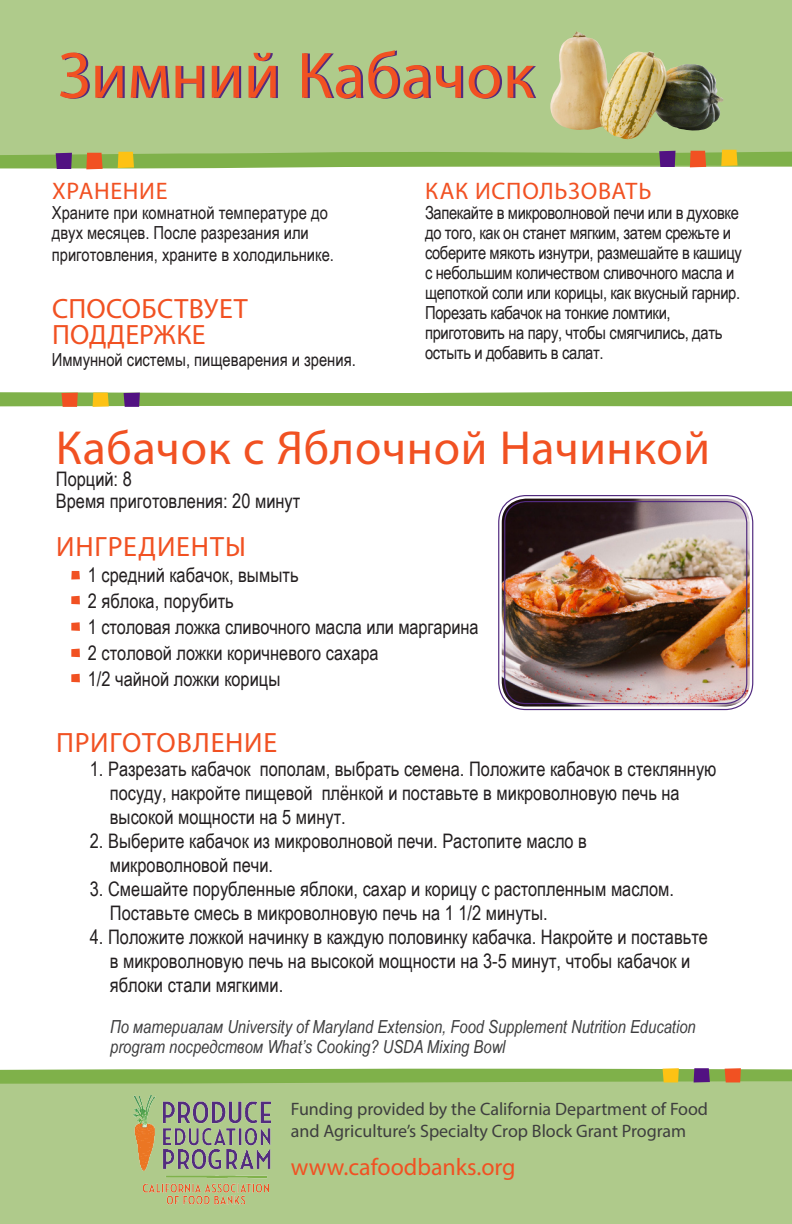
<style>
.page{position:relative;width:792px;height:1224px;background:#fff}
.page>*{position:absolute;margin:0;border:0;box-sizing:border-box;transform-origin:0 0}
.t1{font:66px "Myriad Pro";letter-spacing:.005em;color:#522b7f}
.t2{font:48px "Myriad Pro";letter-spacing:.01em;color:#f15122}
.t3{font:28px "Myriad Pro";letter-spacing:.025em;color:#f15122}
.t4{font:28px/26px "Myriad Pro";letter-spacing:.005em;color:#f15122}
.t5{font:24px "Myriad Pro";letter-spacing:.02em;color:#f15122}
.t6{font:24px "Myriad Pro";color:#f15122}
.t7{font:20px/24px "Arial Narrow";color:#231f20}
.t8{font:18px/20px "Arial Narrow";letter-spacing:-.02em;color:#231f20}
.t9{font:18px/20px "Arial Narrow";color:#231f20}
.t10{font:italic 18px/20px "Arial Narrow";color:#3e3e3f}
.t11{font:18px/22px "Myriad Pro";color:#3e3e3f}
</style>
<div class="page">
<div style="left:0;top:0;width:792px;height:166px;background:#afcb8b"></div>
<svg style="left:0;top:150px;width:792px;height:19px"></svg>
<svg style="left:0;top:391px;width:792px;height:16px;background:#94b863"></svg>
<div style="left:0;top:1075px;width:792px;height:149px;background:#afca8b"></div>
<svg style="left:0;top:1068px;width:792px;height:16px;background:#8eb45a"></svg>
<div style="left:71px;top:571px;width:9px;height:9px;background:#f15122"></div>
<div style="left:71px;top:596px;width:9px;height:8px;background:#f15122"></div>
<div style="left:71px;top:622px;width:9px;height:9px;background:#f15122"></div>
<div style="left:71px;top:649px;width:9px;height:8px;background:#f15122"></div>
<div style="left:71px;top:674px;width:9px;height:8px;background:#f15122"></div>
<img style="left:502px;top:499px;width:248px;height:208px">
<div style="left:498px;top:495px;width:255px;height:215px;border:1px solid #522b7f;border-radius:27px"></div>
<div style="left:504px;top:501px;width:243px;height:203px;border:1px solid #522b7f;border-radius:21px"></div>
<img style="left:550px;top:31px;width:174px;height:109px">
<img style="left:134px;top:1095px;width:137px;height:110px">
<p class="t1" style="left:60px;top:35px;width:478px">Зимний Кабачок</p>
<p class="t5" style="left:52px;top:176px;width:117px">ХРАНЕНИЕ</p>
<p class="t9" style="left:52px;top:202px;width:278px">Храните при комнатной температуре до двух месяцев. После разрезания или</p>
<p class="t9" style="left:52px;top:244px;width:284px">приготовления, храните в холодильнике.</p>
<p class="t4" style="left:52px;top:295px;width:197px">СПОСОБСТВУЕТ<br>ПОДДЕРЖКЕ</p>
<p class="t9" style="left:52px;top:349px;width:305px">Иммунной системы, пищеварения и зрения.</p>
<p class="t5" style="left:425px;top:176px;width:228px">КАК ИСПОЛЬЗОВАТЬ</p>
<p class="t8" style="left:425px;top:202px;width:318px">Запекайте в микроволновой печи или в духовке до того, как он станет мягким, затем срежьте и соберите мякоть изнутри, размешайте в кашицу с небольшим количеством сливочного масла и щепоткой соли или корицы, как вкусный гарнир.</p>
<p class="t8" style="left:425px;top:302px;width:299px">Порезать кабачок на тонкие ломтики, приготовить на пару, чтобы смягчились, дать остыть и добавить в салат.</p>
<p class="t2" style="left:56px;top:419px;width:656px">Кабачок с Яблочной Начинкой</p>
<p class="t7" style="left:56px;top:466px;width:78px">Порций: 8</p>
<p class="t7" style="left:56px;top:488px;width:246px">Время приготовления: 20 минут</p>
<p class="t3" style="left:56px;top:530px;width:192px">ИНГРЕДИЕНТЫ</p>
<p class="t7" style="left:88px;top:562px;width:212px">1 средний кабачок, вымыть</p>
<p class="t7" style="left:88px;top:588px;width:147px">2 яблока, порубить</p>
<p class="t7" style="left:88px;top:614px;width:392px">1 столовая ложка сливочного масла или маргарина</p>
<p class="t7" style="left:88px;top:640px;width:292px">2 столовой ложки коричневого сахара</p>
<p class="t7" style="left:88px;top:666px;width:194px">1/2 чайной ложки корицы</p>
<p class="t3" style="left:56px;top:726px;width:223px">ПРИГОТОВЛЕНИЕ</p>
<p class="t7" style="left:110px;top:756px;width:608px;text-indent:-20px">1. Разрезать кабачок пополам, выбрать семена. Положите кабачок в стеклянную посуду, накройте пищевой плёнкой и поставьте в микроволновую печь на высокой мощности на 5 минут.</p>
<p class="t7" style="left:110px;top:828px;width:479px;text-indent:-20px">2. Выберите кабачок из микроволновой печи. Растопите масло в микроволновой печи.</p>
<p class="t7" style="left:110px;top:876px;width:566px;text-indent:-20px">3. Смешайте порубленные яблоки, сахар и корицу с растопленным маслом.<br>Поставьте смесь в микроволновую печь на 1 1/2 минуты.</p>
<p class="t7" style="left:110px;top:924px;width:600px;text-indent:-20px">4. Положите ложкой начинку в каждую половинку кабачка. Накройте и поставьте в микроволновую печь на высокой мощности на 3-5 минут, чтобы кабачок и яблоки стали мягкими.</p>
<p class="t10" style="left:110px;top:1016px;width:587px">По материалам University of Maryland Extension, Food Supplement Nutrition Education program посредством What’s Cooking? USDA Mixing Bowl</p>
<p class="t11" style="left:291px;top:1098px;width:419px">Funding provided by the California Department of Food and Agriculture’s Specialty Crop Block Grant Program</p>
<p class="t6" style="left:291px;top:1152px;width:226px">www.cafoodbanks.org</p>
</div>
